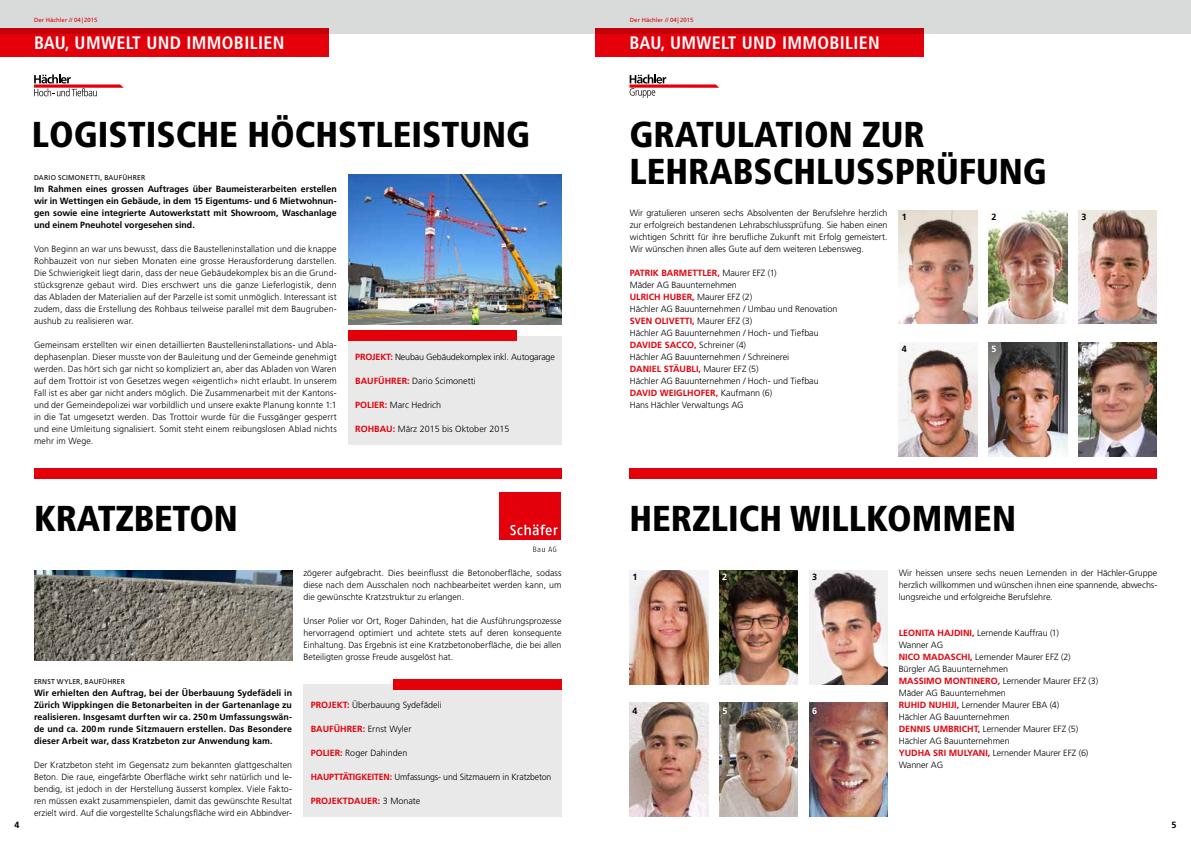
<style>
.page{position:relative;width:1191px;height:842px;background:#fff}
.page>*{position:absolute;margin:0;border:0;box-sizing:border-box;transform-origin:0 0}
.t1{font:900 condensed 36px/37px "Frutiger LT Std";color:#000}
.t2{font:700 condensed 18px "Frutiger LT Std";letter-spacing:.02em;color:#fff}
.t3{font:300 9px/12px "Frutiger LT Std";letter-spacing:-.005em;color:#000;text-align:justify}
.t4{font:700 9px/12px "Frutiger LT Std";color:#000;text-align:justify}
.t5{font:700 9px "Frutiger LT Std";color:#e3000b}
.t6{font:700 9px "Frutiger LT Std";color:#fff}
.t7{font:7px "Frutiger LT Std";letter-spacing:.025em;color:#000}
.t8{font:6px "Frutiger LT Std";letter-spacing:.005em;color:#e3000b}
.s1{font-weight:700;color:#e3000b}
.s2{font-weight:300;color:#000}
</style>
<div class="page">
<div style="left:0;top:0;width:1191px;height:34px;background:#d9dada"></div>
<svg style="left:0;top:28px;width:329px;height:29px;background:#db000a"></svg>
<svg style="left:595px;top:28px;width:329px;height:29px;background:#db000a"></svg>
<svg style="left:629px;top:74px;width:90px;height:24px"></svg>
<svg style="left:34px;top:74px;width:90px;height:22px"></svg>
<img style="left:348px;top:174px;width:213px;height:150px">
<img style="left:34px;top:571px;width:258px;height:89px">
<div style="left:303px;top:684px;width:258px;height:133px;background:#e9e9e9"></div>
<div style="left:393px;top:679px;width:168px;height:11px;background:#e3000b"></div>
<div style="left:499px;top:492px;width:62px;height:47px;background:#e3000b"></div>
<svg style="left:510px;top:524px;width:47px;height:11px"></svg>
<svg style="left:533px;top:546px;width:23px;height:6px"></svg>
<img style="left:899px;top:211px;width:78px;height:113px">
<img style="left:629px;top:571px;width:79px;height:113px">
<img style="left:629px;top:702px;width:79px;height:114px">
<img style="left:719px;top:571px;width:78px;height:113px">
<img style="left:719px;top:702px;width:78px;height:114px">
<img style="left:809px;top:571px;width:78px;height:113px">
<img style="left:809px;top:702px;width:78px;height:114px">
<img style="left:899px;top:343px;width:78px;height:113px">
<img style="left:988px;top:211px;width:79px;height:113px">
<img style="left:988px;top:343px;width:79px;height:113px">
<img style="left:1078px;top:211px;width:79px;height:113px">
<img style="left:1078px;top:343px;width:79px;height:113px">
<div style="left:629px;top:468px;width:528px;height:11px;background:#e3000b"></div>
<div style="left:34px;top:468px;width:527px;height:11px;background:#e3000b"></div>
<div style="left:348px;top:336px;width:213px;height:108px;background:#e9e9e9"></div>
<div style="left:348px;top:330px;width:168px;height:11px;background:#e3000b"></div>
<p class="t8" style="left:34px;top:17px;width:65px">Der Hächler // 04| 2015</p>
<p class="t8" style="left:630px;top:17px;width:65px">Der Hächler // 04| 2015</p>
<h2 class="t2" style="left:34px;top:32px;width:252px">BAU, UMWELT UND IMMOBILIEN</h2>
<h1 class="t1" style="left:32px;top:116px;width:500px">LOGISTISCHE HÖCHSTLEISTUNG</h1>
<p class="t7" style="left:34px;top:173px;width:113px">DARIO SCIMONETTI, BAUFÜHRER</p>
<p class="t4" style="left:34px;top:183px;width:304px">Im Rahmen eines grossen Auftrages über Baumeisterarbeiten erstellen wir in Wettingen ein Gebäude, in dem 15 Eigentums- und 6 Mietwohnun&shy;gen sowie eine integrierte Autowerkstatt mit Showroom, Waschanlage und einem Pneuhotel vorgesehen sind.</p>
<p class="t3" style="left:34px;top:243px;width:304px">Von Beginn an war uns bewusst, dass die Baustelleninstallation und die knappe Rohbauzeit von nur sieben Monaten eine grosse Herausforderung darstellen.<br>Die Schwierigkeit liegt darin, dass der neue Gebäudekomplex bis an die Grund&shy;stücksgrenze gebaut wird. Dies erschwert uns die ganze Lieferlogistik, denn das Abladen der Materialien auf der Parzelle ist somit unmöglich. Interessant ist zudem, dass die Erstellung des Rohbaus teilweise parallel mit dem Baugruben&shy;aushub zu realisieren war.</p>
<p class="t3" style="left:34px;top:339px;width:304px">Gemeinsam erstellten wir einen detaillierten Baustelleninstallations- und Abla&shy;dephasenplan. Dieser musste von der Bauleitung und der Gemeinde genehmigt werden. Das hört sich gar nicht so kompliziert an, aber das Abladen von Waren auf dem Trottoir ist von Gesetzes wegen «eigentlich» nicht erlaubt. In unserem Fall ist es aber gar nicht anders möglich. Die Zusammenarbeit mit der Kantons&shy;und der Gemeindepolizei war vorbildlich und unsere exakte Planung konnte 1:1 in die Tat umgesetzt werden. Das Trottoir wurde für die Fussgänger gesperrt und eine Umleitung signalisiert. Somit steht einem reibungslosen Ablad nichts mehr im Wege.</p>
<p class="t3" style="left:355px;top:351px;width:201px"><span class="s1">PROJEKT:</span> Neubau Gebäudekomplex inkl. Autogarage</p>
<p class="t3" style="left:355px;top:375px;width:122px"><span class="s1">BAUFÜHRER:</span> Dario Scimonetti</p>
<p class="t3" style="left:355px;top:399px;width:87px"><span class="s1">POLIER:</span> Marc Hedrich</p>
<p class="t3" style="left:355px;top:423px;width:156px"><span class="s1">ROHBAU:</span> März 2015 bis Oktober 2015</p>
<h1 class="t1" style="left:34px;top:500px;width:205px">KRATZBETON</h1>
<p class="t7" style="left:34px;top:677px;width:92px">ERNST WYLER, BAUFÜHRER</p>
<p class="t4" style="left:34px;top:687px;width:259px">Wir erhielten den Auftrag, bei der Überbauung Sydefädeli in Zürich Wippkingen die Betonarbeiten in der Gartenanlage zu realisieren. Insgesamt durften wir ca. 250m Umfassungswän&shy;de und ca. 200m runde Sitzmauern erstellen. Das Besondere dieser Arbeit war, dass Kratzbeton zur Anwendung kam.</p>
<p class="t3" style="left:34px;top:759px;width:259px">Der Kratzbeton steht im Gegensatz zum bekannten glattgeschalten Beton. Die raue, eingefärbte Oberfläche wirkt sehr natürlich und le&shy;bendig, ist jedoch in der Herstellung äusserst komplex. Viele Fakto&shy;ren müssen exakt zusammenspielen, damit das gewünschte Resultat erzielt wird. Auf die vorgestellte Schalungsfläche wird ein Abbindver-</p>
<p class="t3" style="left:303px;top:567px;width:259px">zögerer aufgebracht. Dies beeinflusst die Betonoberfläche, sodass diese nach dem Ausschalen noch nachbearbeitet werden kann, um die gewünschte Kratzstruktur zu erlangen.</p>
<p class="t3" style="left:303px;top:615px;width:259px">Unser Polier vor Ort, Roger Dahinden, hat die Ausführungsprozesse hervorragend optimiert und achtete stets auf deren konsequente Einhaltung. Das Ergebnis ist eine Kratzbetonoberfläche, die bei allen Beteiligten grosse Freude ausgelöst hat.</p>
<p class="t3" style="left:311px;top:699px;width:132px"><span class="s1">PROJEKT:</span> Überbauung Sydefädeli</p>
<p class="t5" style="left:311px;top:724px;width:102px">BAUFÜHRER: <span class="s2">Ernst Wyler</span></p>
<p class="t3" style="left:311px;top:747px;width:98px"><span class="s1">POLIER:</span> Roger Dahinden</p>
<p class="t3" style="left:311px;top:771px;width:242px"><span class="s1">HAUPTTÄTIGKEITEN:</span> Umfassungs- und Sitzmauern in Kratzbeton</p>
<p class="t5" style="left:311px;top:796px;width:111px">PROJEKTDAUER: <span class="s2">3 Monate</span></p>
<h2 class="t2" style="left:629px;top:32px;width:252px">BAU, UMWELT UND IMMOBILIEN</h2>
<h1 class="t1" style="left:629px;top:116px;width:419px">GRATULATION ZUR<br>LEHRABSCHLUSSPRÜFUNG</h1>
<p class="t4" style="left:901px;top:211px;width:7px">1</p>
<p class="t3" style="left:630px;top:207px;width:259px">Wir gratulieren unseren sechs Absolventen der Berufslehre herzlich zur erfolgreich bestandenen Lehrabschlussprüfung. Sie haben einen wichtigen Schritt für ihre berufliche Zukunft mit Erfolg gemeistert.<br>Wir wünschen ihnen alles Gute auf dem weiteren Lebensweg.</p>
<p class="t3" style="left:630px;top:267px;width:209px;text-align:left"><span class="s1">PATRIK BARMETTLER,</span> Maurer EFZ (1)<br>Mäder AG Bauunternehmen<br><span class="s1">ULRICH HUBER,</span> Maurer EFZ (2)<br>Hächler AG Bauunternehmen / Umbau und Renovation <span class="s1">SVEN OLIVETTI,</span> Maurer EFZ (3)<br>Hächler AG Bauunternehmen / Hoch- und Tiefbau <span class="s1">DAVIDE SACCO,</span> Schreiner (4)<br>Hächler AG Bauunternehmen / Schreinerei<br><span class="s1">DANIEL STÄUBLI,</span> Maurer EFZ (5)<br>Hächler AG Bauunternehmen / Hoch- und Tiefbau <span class="s1">DAVID WEIGLHOFER,</span> Kaufmann (6)<br>Hans Hächler Verwaltungs AG</p>
<p class="t4" style="left:991px;top:211px;width:7px">2</p>
<p class="t4" style="left:901px;top:343px;width:7px">4</p>
<p class="t6" style="left:991px;top:344px;width:7px">5</p>
<p class="t4" style="left:1081px;top:211px;width:7px">3</p>
<p class="t6" style="left:1081px;top:344px;width:7px">6</p>
<h1 class="t1" style="left:629px;top:500px;width:388px">HERZLICH WILLKOMMEN</h1>
<p class="t4" style="left:632px;top:571px;width:7px">1</p>
<p class="t4" style="left:632px;top:705px;width:7px">4</p>
<p class="t6" style="left:722px;top:572px;width:7px">2</p>
<p class="t6" style="left:722px;top:706px;width:7px">5</p>
<p class="t4" style="left:812px;top:571px;width:7px">3</p>
<p class="t6" style="left:812px;top:706px;width:7px">6</p>
<p class="t3" style="left:898px;top:567px;width:260px">Wir heissen unsere sechs neuen Lernenden in der Hächler-Gruppe herzlich willkommen und wünschen ihnen eine spannende, abwechs&shy;lungsreiche und erfolgreiche Berufslehre.</p>
<p class="t3" style="left:898px;top:627px;width:201px;text-align:left"><span class="s1">LEONITA HAJDINI,</span> Lernende Kauffrau (1)<br>Wanner AG<br><span class="s1">NICO MADASCHI,</span> Lernender Maurer EFZ (2)<br>Bürgler AG Bauunternehmen<br><span class="s1">MASSIMO MONTINERO,</span> Lernender Maurer EFZ (3)<br>Mäder AG Bauunternehmen<br><span class="s1">RUHID NUHIJI,</span> Lernender Maurer EBA (4)<br>Hächler AG Bauunternehmen<br><span class="s1">DENNIS UMBRICHT,</span> Lernender Maurer EFZ (5)<br>Hächler AG Bauunternehmen<br><span class="s1">YUDHA SRI MULYANI,</span> Lernender Maurer EFZ (6)<br>Wanner AG</p>
<p class="t4" style="left:15px;top:819px;width:7px">4</p>
<p class="t4" style="left:1171px;top:819px;width:7px">5</p>
</div>
